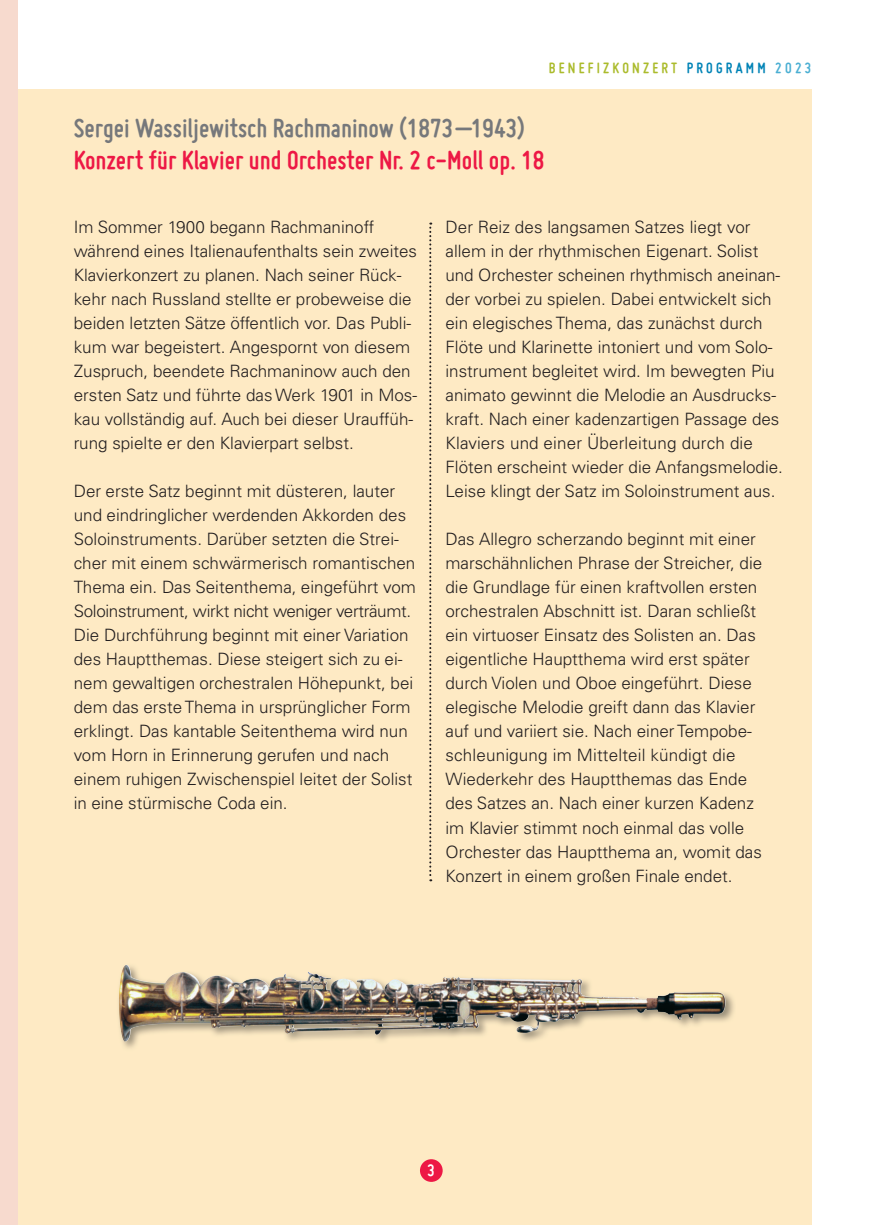
<style>
.page{position:relative;width:874px;height:1225px;background:#fff}
.page>*{position:absolute;margin:0;border:0;box-sizing:border-box;transform-origin:0 0}
.t1{font:700 28px "Miso";color:#ed1845}
.t2{font:700 28px "Miso";color:#76787b}
.t3{font:700 18px "Miso";color:#fff}
.t4{font:300 17px/24px "Univers LTCYR 45";color:#231f20}
.t5{font:700 16px "Miso";letter-spacing:.2em;color:#abbb2c}
.s1{color:#0083b6}
.s2{color:#4bafd3}
</style>
<div class="page">
<div style="left:17px;top:89px;width:794px;height:1136px;background:#feeac4"></div>
<div style="left:0;top:0;width:17px;height:1225px;background:#f7dace"></div>
<svg style="left:429px;top:223px;width:2px;height:658px"></svg>
<div style="left:420px;top:1159px;width:22px;height:22px;background:#ed1845;border-radius:50%"></div>
<img style="left:118px;top:993px;width:616px;height:55px">
<img style="left:119px;top:965px;width:606px;height:76px">
<p class="t5" style="left:548px;top:59px;width:264px">BENEFIZKONZERT <span class="s1">PROGRAMM</span> <span class="s2">2023</span></p>
<h1 class="t2" style="left:74px;top:112px;width:452px">Sergei Wassiljewitsch Rachmaninow (1873 –1943)</h1>
<h1 class="t1" style="left:74px;top:144px;width:472px">Konzert für Klavier und Orchester Nr. 2 c-Moll op. 18</h1>
<p class="t4" style="left:74px;top:215px;width:345px">Im Sommer 1900 begann Rachmaninoff während eines Italienaufenthalts sein zweites Klavierkonzert zu planen. Nach seiner Rück&shy;kehr nach Russland stellte er probeweise die beiden letzten Sätze öffentlich vor. Das Publi&shy;kum war begeistert. Angespornt von diesem Zuspruch, beendete Rachmaninow auch den ersten Satz und führte das Werk 1901 in Mos&shy;kau vollständig auf. Auch bei dieser Urauffüh&shy;rung spielte er den Klavierpart selbst.</p>
<p class="t4" style="left:74px;top:479px;width:343px">Der erste Satz beginnt mit düsteren, lauter und eindringlicher werdenden Akkorden des Soloinstruments. Darüber setzten die Strei&shy;cher mit einem schwärmerisch romantischen Thema ein. Das Seitenthema, eingeführt vom Soloinstrument, wirkt nicht weniger verträumt.<br>Die Durchführung beginnt mit einer Variation des Hauptthemas. Diese steigert sich zu ei&shy;nem gewaltigen orchestralen Höhepunkt, bei dem das erste Thema in ursprünglicher Form erklingt. Das kantable Seitenthema wird nun vom Horn in Erinnerung gerufen und nach einem ruhigen Zwischenspiel leitet der Solist in eine stürmische Coda ein.</p>
<p class="t4" style="left:445px;top:215px;width:339px">Der Reiz des langsamen Satzes liegt vor allem in der rhythmischen Eigenart. Solist und Orchester scheinen rhythmisch aneinan&shy;der vorbei zu spielen. Dabei entwickelt sich ein elegisches Thema, das zunächst durch Flöte und Klarinette intoniert und vom Solo&shy;instrument begleitet wird. Im bewegten Piu animato gewinnt die Melodie an Ausdrucks&shy;kraft. Nach einer kadenzartigen Passage des Klaviers und einer Überleitung durch die Flöten erscheint wieder die Anfangsmelodie.<br>Leise klingt der Satz im Soloinstrument aus.</p>
<p class="t4" style="left:445px;top:527px;width:318px">Das Allegro scherzando beginnt mit einer marschähnlichen Phrase der Streicher, die die Grundlage für einen kraftvollen ersten orchestralen Abschnitt ist. Daran schließt ein virtuoser Einsatz des Solisten an. Das eigentliche Hauptthema wird erst später durch Violen und Oboe eingeführt. Diese elegische Melodie greift dann das Klavier auf und variiert sie. Nach einer Tempobe&shy;schleunigung im Mittelteil kündigt die Wiederkehr des Hauptthemas das Ende des Satzes an. Nach einer kurzen Kadenz im Klavier stimmt noch einmal das volle Orchester das Hauptthema an, womit das Konzert in einem großen Finale endet.</p>
<p class="t3" style="left:427px;top:1160px;width:9px">3</p>
</div>
